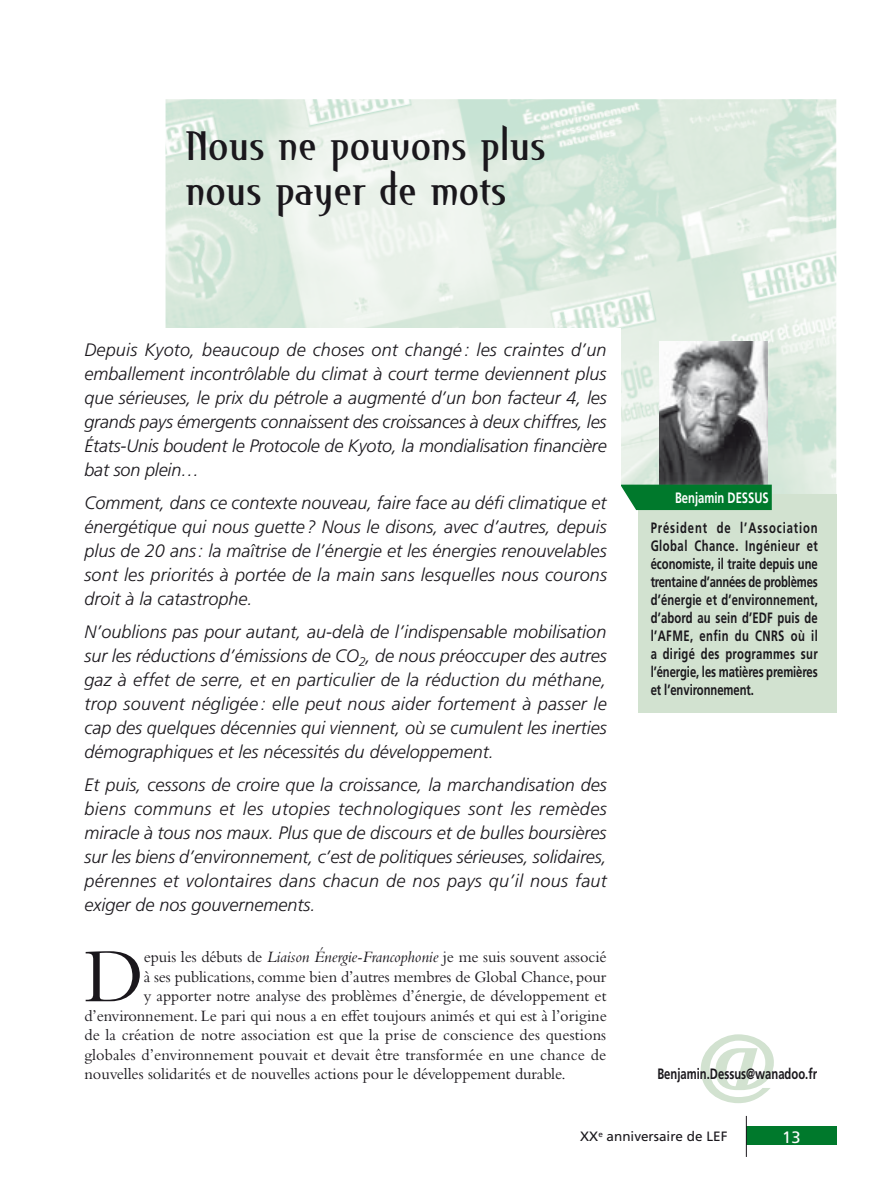
<style>
.page{position:relative;width:891px;height:1188px;background:#fff}
.page>*{position:absolute;margin:0;border:0;box-sizing:border-box;transform-origin:0 0}
.t1{font:700 108px "Perceval";color:#d2e2d0}
.t2{font:79.2px "Bembo Std";color:#1a171c}
.t3{font:700 45px/45px "Perceval";color:#1a171c;scale:.85 1}
.t4{font:italic 300 18px/24px "Frutiger";color:#1a171c;text-align:justify}
.t5{font:16.5px "Bembo Std";letter-spacing:-.005em;color:#1a171c}
.t6{font:16.5px "Frutiger";color:#fff}
.t7{font:700 15px/18px "Frutiger";letter-spacing:-.005em;color:#1a171c;text-align:justify;scale:.75 1}
.t8{font:700 15px "Frutiger";color:#fff;scale:.75 1}
.t9{font:13.5px "Frutiger";color:#1a171c}
.s1{font-style:italic}
</style>
<div class="page">
<div style="left:746px;top:1125px;width:90px;height:18px;background:#00792c"></div>
<hr style="left:746px;top:1115px;width:1px;height:41px;background:#1a171c">
<img style="left:165px;top:99px;width:671px;height:395px">
<div style="left:638px;top:494px;width:198px;height:218px;background:#d2e2d0"></div>
<img style="left:659px;top:341px;width:108px;height:143px">
<svg style="left:620px;top:484px;width:151px;height:26px;background:#108039"></svg>
<div style="left:71px;top:328px;width:549px;height:779px;background:#fff"></div>
<h3 class="t3" style="left:185px;top:125px;width:425px">Nous ne pouvons plus nous payer de mots</h3>
<p class="t4" style="left:84px;top:337px;width:524px">Depuis Kyoto, beaucoup de choses ont changé : les craintes d’un emballement incontrôlable du climat à court terme deviennent plus que sérieuses, le prix du pétrole a augmenté d’un bon facteur 4, les grands pays émergents connaissent des croissances à deux chiffres, les États-Unis boudent le Protocole de Kyoto, la mondialisation financière bat son plein…</p>
<p class="t4" style="left:84px;top:490px;width:524px">Comment, dans ce contexte nouveau, faire face au défi climatique et énergétique qui nous guette? Nous le disons, avec d’autres, depuis plus de 20 ans: la maîtrise de l’énergie et les énergies renouvelables sont les priorités à portée de la main sans lesquelles nous courons droit à la catastrophe.</p>
<p class="t4" style="left:84px;top:619px;width:524px">N’oublions pas pour autant, au-delà de l’indispensable mobilisation sur les réductions d’émissions de CO<sub>2</sub>, de nous préoccuper des autres gaz à effet de serre, et en particulier de la réduction du méthane, trop souvent négligée : elle peut nous aider fortement à passer le cap des quelques décennies qui viennent, où se cumulent les inerties démographiques et les nécessités du développement.</p>
<p class="t4" style="left:84px;top:772px;width:524px">Et puis, cessons de croire que la croissance, la marchandisation des biens communs et les utopies technologiques sont les remèdes miracle à tous nos maux. Plus que de discours et de bulles boursières sur les biens d’environnement, c’est de politiques sérieuses, solidaires, pérennes et volontaires dans chacun de nos pays qu’il nous faut exiger de nos gouvernements.</p>
<h2 class="t2" style="left:84px;top:930px;width:61px">D</h2>
<p class="t5" style="left:144px;top:947px;width:464px">epuis les débuts de <span class="s1">Liaison Énergie-Francophonie</span> je me suis souvent associé</p>
<p class="t5" style="left:144px;top:966px;width:464px">à ses publications, comme bien d’autres membres de Global Chance, pour</p>
<p class="t5" style="left:144px;top:986px;width:464px">y apporter notre analyse des problèmes d’énergie, de développement et</p>
<p class="t5" style="left:84px;top:1005px;width:524px">d’environnement. Le pari qui nous a en effet toujours animés et qui est à l’origine</p>
<p class="t5" style="left:84px;top:1025px;width:523px">de la création de notre association est que la prise de conscience des questions</p>
<p class="t5" style="left:84px;top:1044px;width:523px">globales d’environnement pouvait et devait être transformée en une chance de</p>
<p class="t5" style="left:84px;top:1064px;width:483px">nouvelles solidarités et de nouvelles actions pour le développement durable.</p>
<p class="t8" style="left:675px;top:488px;width:91px">Benjamin Dessus</p>
<p class="t7" style="left:650px;top:518px;width:224px">Président de l’Association Global Chance. Ingénieur et économiste, il traite depuis une trentaine d’années de problèmes d’énergie et d’environnement, d’abord au sein d’EDF puis de l’AFME, enfin du CNRS où il a dirigé des programmes sur l’énergie, les matières premières et l’environnement.</p>
<h1 class="t1" style="left:696px;top:1002px;width:83px">@</h1>
<p class="t7" style="left:657px;top:1064px;width:214px">Benjamin.Dessus@wanadoo.fr</p>
<p class="t9" style="left:580px;top:1127px;width:149px">XX<sup>e</sup> anniversaire de LEF</p>
<p class="t6" style="left:782px;top:1127px;width:20px">13</p>
</div>
